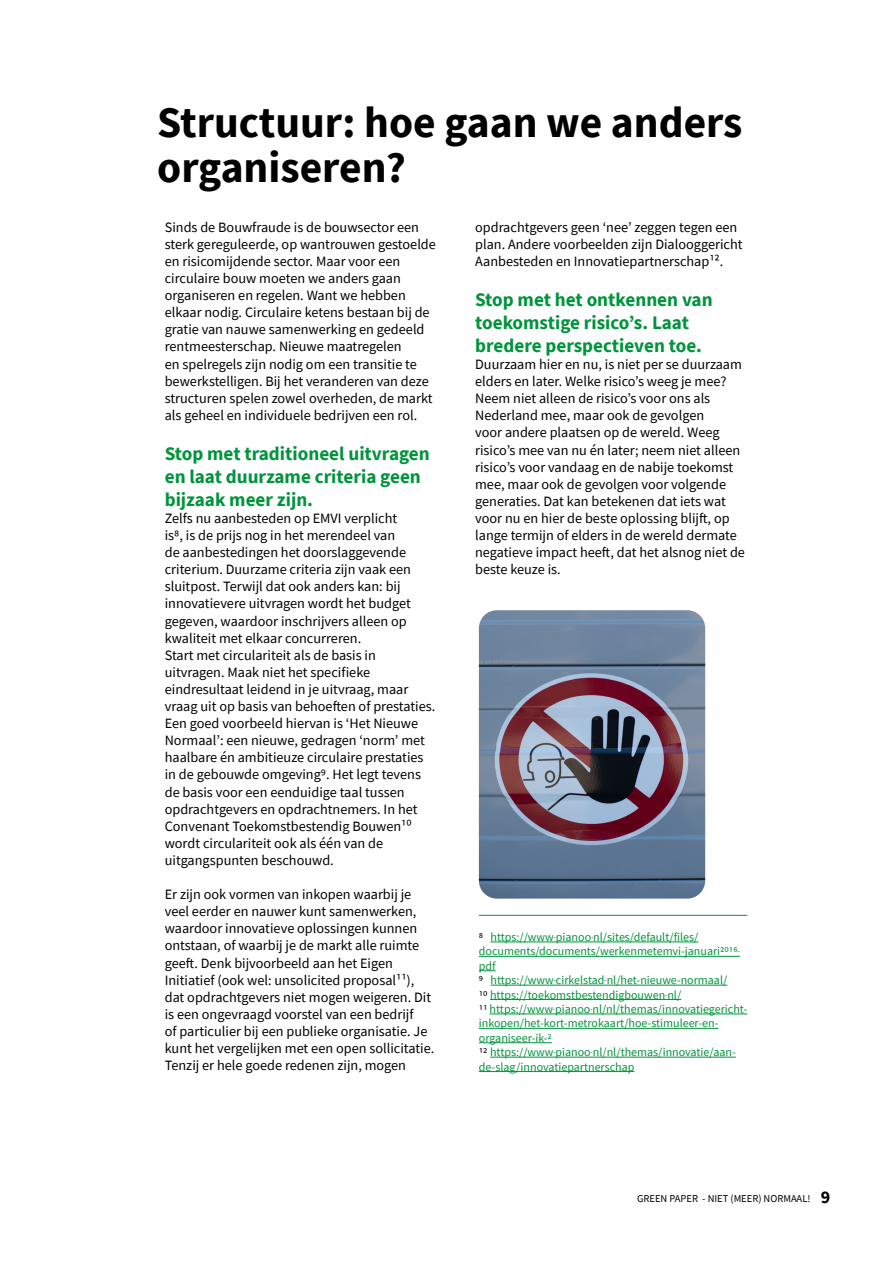
<style>
.page{position:relative;width:893px;height:1263px;background:#fff}
.page>*{position:absolute;margin:0;border:0;box-sizing:border-box;transform-origin:0 0}
.t1{font:700 43.5px/45px "Source Sans Pro";color:#000}
.t2{font:700 19.2px/23px "Source Sans Pro";color:#00943c}
.t3{font:14.25px/17.1px "Source Sans Pro";color:#000}
.t4{font:12px/14.4px "Source Sans Pro";color:#00943c}
.t5{font:10.5px "Source Sans Pro";color:#000}
.s1{color:#000}
.s2{font-weight:700;font-size:18px}
</style>
<div class="page">
<hr style="left:479px;top:915px;width:268px;height:1px;background:#00943c">
<hr style="left:490px;top:942px;width:208px;height:1px;background:#00943c">
<hr style="left:479px;top:956px;width:261px;height:1px;background:#00943c">
<svg style="left:479px;top:970px;width:17px;height:1px"></svg>
<hr style="left:490px;top:985px;width:237px;height:1px;background:#00943c">
<hr style="left:490px;top:999px;width:191px;height:1px;background:#00943c">
<hr style="left:490px;top:1014px;width:257px;height:1px;background:#00943c">
<hr style="left:479px;top:1028px;width:239px;height:1px;background:#00943c">
<hr style="left:479px;top:1042px;width:73px;height:1px;background:#00943c">
<hr style="left:490px;top:1057px;width:246px;height:1px;background:#00943c">
<hr style="left:479px;top:1071px;width:155px;height:1px;background:#00943c">
<img style="left:479px;top:610px;width:226px;height:289px">
<h1 class="t1" style="left:157px;top:100px;width:587px">Structuur: hoe gaan we anders organiseren?</h1>
<p class="t3" style="left:165px;top:218px;width:273px">Sinds de Bouwfraude is de bouwsector een sterk gereguleerde, op wantrouwen gestoelde en risicomijdende sector. Maar voor een circulaire bouw moeten we anders gaan organiseren en regelen. Want we hebben elkaar nodig. Circulaire ketens bestaan bij de gratie van nauwe samenwerking en gedeeld rentmeesterschap. Nieuwe maatregelen<br>en spelregels zijn nodig om een transitie te bewerkstelligen. Bij het veranderen van deze structuren spelen zowel overheden, de markt als geheel en individuele bedrijven een rol.</p>
<h2 class="t2" style="left:165px;top:442px;width:267px">Stop met traditioneel uitvragen en laat duurzame criteria geen bijzaak meer zijn.</h2>
<p class="t3" style="left:165px;top:509px;width:272px">Zelfs nu aanbesteden op EMVI verplicht<br>is8, is de prijs nog in het merendeel van<br>de aanbestedingen het doorslaggevende criterium. Duurzame criteria zijn vaak een sluitpost. Terwijl dat ook anders kan: bij innovatievere uitvragen wordt het budget gegeven, waardoor inschrijvers alleen op kwaliteit met elkaar concurreren.<br>Start met circulariteit als de basis in uitvragen. Maak niet het specifieke eindresultaat leidend in je uitvraag, maar vraag uit op basis van behoeften of prestaties.<br>Een goed voorbeeld hiervan is ‘Het Nieuwe Normaal’: een nieuwe, gedragen ‘norm’ met haalbare én ambitieuze circulaire prestaties in de gebouwde omgeving9. Het legt tevens de basis voor een eenduidige taal tussen opdrachtgevers en opdrachtnemers. In het Convenant Toekomstbestendig Bouwen¹⁰ wordt circulariteit ook als één van de uitgangspunten beschouwd.</p>
<p class="t3" style="left:165px;top:886px;width:271px">Er zijn ook vormen van inkopen waarbij je veel eerder en nauwer kunt samenwerken, waardoor innovatieve oplossingen kunnen ontstaan, of waarbij je de markt alle ruimte geeft. Denk bijvoorbeeld aan het Eigen Initiatief (ook wel: unsolicited proposal¹¹), dat opdrachtgevers niet mogen weigeren. Dit is een ongevraagd voorstel van een bedrijf<br>of particulier bij een publieke organisatie. Je kunt het vergelijken met een open sollicitatie.<br>Tenzij er hele goede redenen zijn, mogen</p>
<p class="t3" style="left:475px;top:218px;width:269px">opdrachtgevers geen ‘nee’ zeggen tegen een plan. Andere voorbeelden zijn Dialooggericht<br>Aanbesteden en Innovatiepartnerschap¹².</p>
<h2 class="t2" style="left:475px;top:288px;width:239px">Stop met het ontkennen van toekomstige risico’s. Laat bredere perspectieven toe.</h2>
<p class="t3" style="left:475px;top:356px;width:271px">Duurzaam hier en nu, is niet per se duurzaam elders en later. Welke risico’s weeg je mee?<br>Neem niet alleen de risico’s voor ons als Nederland mee, maar ook de gevolgen<br>voor andere plaatsen op de wereld. Weeg risico’s mee van nu én later; neem niet alleen risico’s voor vandaag en de nabije toekomst mee, maar ook de gevolgen voor volgende generaties. Dat kan betekenen dat iets wat voor nu en hier de beste oplossing blijft, op lange termijn of elders in de wereld dermate negatieve impact heeft, dat het alsnog niet de beste keuze is.</p>
<p class="t4" style="left:479px;top:930px;width:270px"><span class="s1">8</span> https://www.pianoo.nl/sites/default/files/ documents/documents/werkenmetemvi-januari2016. pdf<br><span class="s1">9</span> https://www.cirkelstad.nl/het-nieuwe-normaal/<br><span class="s1">10</span> https://toekomstbestendigbouwen.nl/<br><span class="s1">11</span> https://www.pianoo.nl/nl/themas/innovatiegericht&shy;inkopen/het-kort-metrokaart/hoe-stimuleer-en&shy;organiseer-ik-2<br><span class="s1">12</span> https://www.pianoo.nl/nl/themas/innovatie/aan&shy;de-slag/innovatiepartnerschap</p>
<p class="t5" style="left:637px;top:1192px;width:195px">GREEN PAPER - NIET (MEER) NORMAAL! <span class="s2">9</span></p>
</div>
